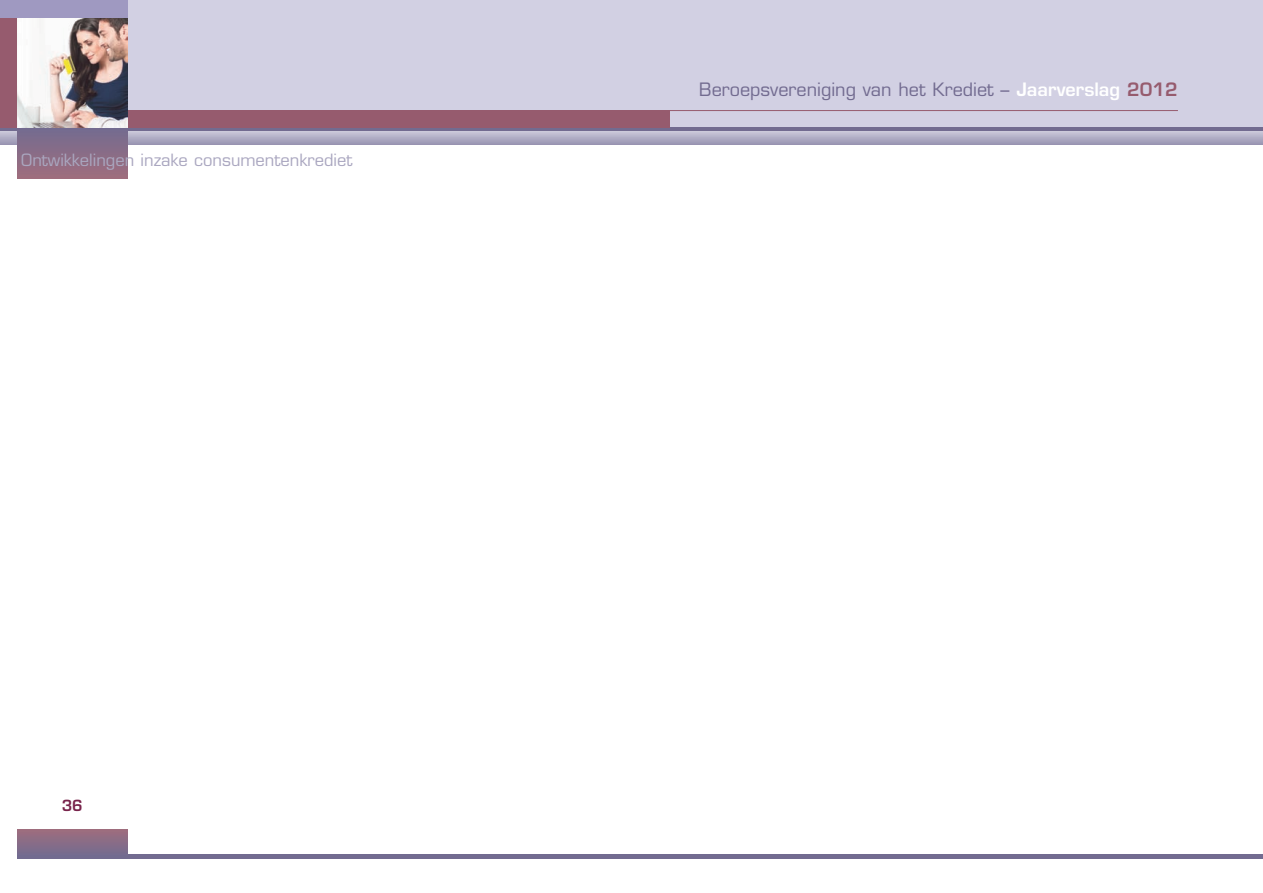
<style>
.page{position:relative;width:1263px;height:893px;background:#fff}
.page>*{position:absolute;margin:0;border:0;box-sizing:border-box;transform-origin:0 0}
.t1{font:18px "Eurostile LT Std";color:#726b90}
.t2{font:16.5px "Eurostile LT Std";color:#aaa7c0}
.t3{font:600 15px "Eurostile LT Std";color:#78234b}
.s1{font-weight:600;color:#fff}
.s2{font-weight:600;color:#965b6e}
</style>
<div class="page">
<div style="left:0;top:0;width:1263px;height:128px;background:#d2d0e3"></div>
<svg style="left:0;top:128px;width:1263px;height:4px;background:#8882a2"></svg>
<svg style="left:0;top:132px;width:1263px;height:13px;background:#aeabc3"></svg>
<div style="left:128px;top:111px;width:542px;height:17px;background:#965b6e"></div>
<hr style="left:128px;top:110px;width:1050px;height:1px;background:#965b6e">
<div style="left:17px;top:128px;width:111px;height:51px;background:linear-gradient(to bottom,#736c90,#9f6d7d)"></div>
<img style="left:17px;top:18px;width:111px;height:110px">
<div style="left:0;top:0;width:17px;height:128px;background:#965b6e"></div>
<div style="left:0;top:0;width:128px;height:18px;background:#9f99c1"></div>
<hr style="left:17px;top:855px;width:1246px;height:4px;background:#726b90">
<div style="left:17px;top:829px;width:111px;height:26px;background:linear-gradient(to bottom,#9f6d7d,#766c8f)"></div>
<p class="t2" style="left:21px;top:154px;width:333px">Ontwikkelingen inzake consumentenkrediet</p>
<p class="t3" style="left:62px;top:799px;width:23px">36</p>
<p class="t1" style="left:699px;top:82px;width:480px">Beroepsvereniging van het Krediet – <span class="s1">Jaarverslag</span> <span class="s2">2012</span></p>
</div>
